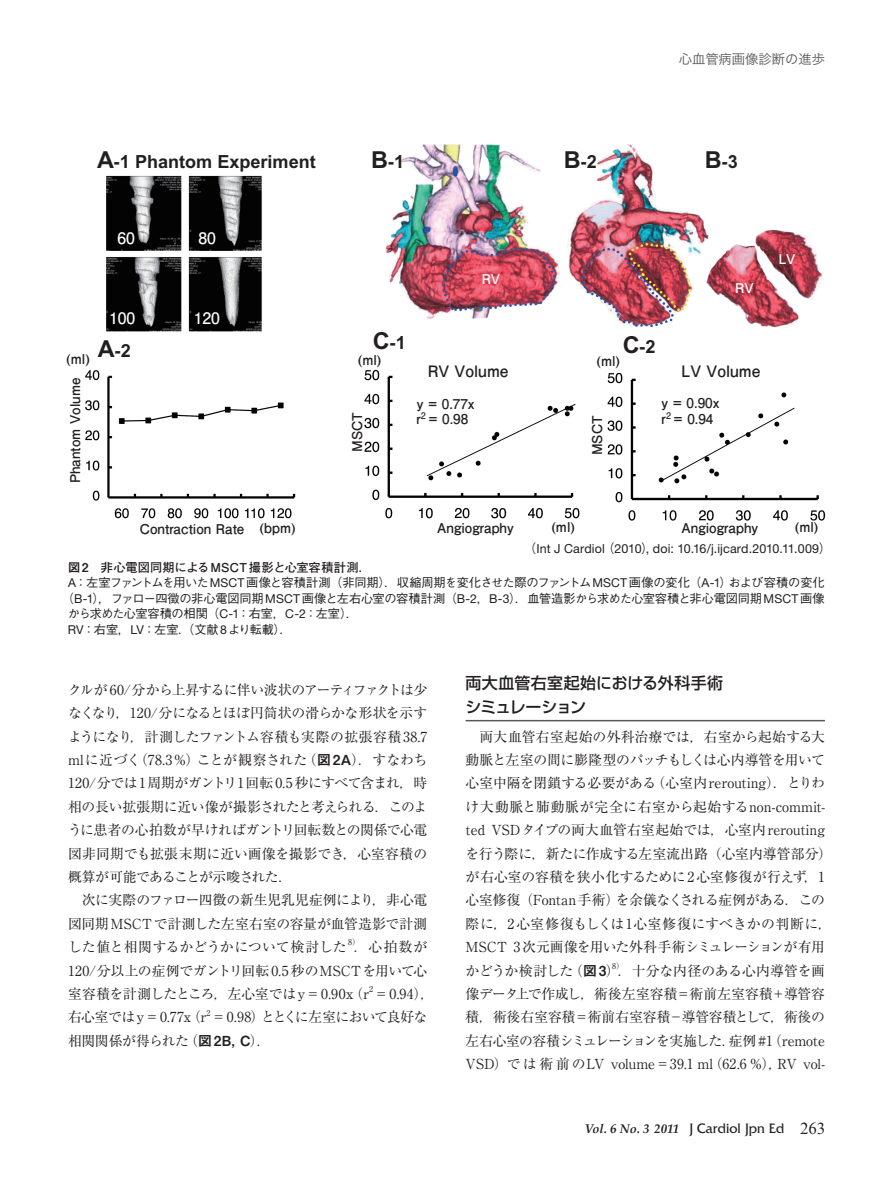
<style>
.page{position:relative;width:893px;height:1191px;background:#fff}
.page>*{position:absolute;margin:0;border:0;box-sizing:border-box;transform-origin:0 0}
.t1{font:700 18px "Arial";color:#231f20}
.t2{font:500 15.9px/23.4px "Shin Go Pro";letter-spacing:-.005em;color:#231f20}
.t3{font:700 15.75px "Futo Go B101 Pro";color:#231f20}
.t4{font:700 15.75px "Futo Go B101 Pro";color:#fff}
.t5{font:13.8px/23.4px "Ryumin Pro";letter-spacing:-.01em;color:#231f20;text-align:justify}
.t6{font:13.8px "Ryumin Pro";letter-spacing:-.04em;color:#231f20}
.t7{font:700 13.5px/14.7px "Futo Go B101 Pro";color:#231f20}
.t8{font:700 13.5px "Futo Go B101 Pro";color:#fff}
.t9{font:13.35px "Hira Kaku Pro W3";color:#57585a}
.t10{font:italic 700 12.75px "Palatino LT Std";color:#231f20}
.t11{font:12.45px "Helvetica Neue LT Std";letter-spacing:.01em;color:#231f20}
.t12{font:500 12.15px "Gothic BBB Pro";letter-spacing:-.03em;color:#231f20}
.t13{font:700 12.15px "Futo Go B101 Pro";letter-spacing:.01em;color:#231f20}
.t14{font:500 12.15px "Gothic BBB Pro";letter-spacing:-.01em;color:#231f20}
.t15{font:8.1px "Ryumin Pro";color:#231f20}
.s1{font-size:23.4px}
.s2{font-family:"Gothic BBB Pro";font-weight:500}
.s3{font-family:"Midashi Go Pro MB31";font-weight:400}
.s4{font-family:"Helvetica Neue LT Std";font-weight:400}
.s5{font-family:"Midashi Go Pro MB31"}
.s6{font-family:"Friz Quadrata Std";font-weight:400;font-style:normal;font-size:14.4px}
.s7{font-family:"Times New Roman MT Std";font-weight:400;font-style:normal;font-size:16.5px}
</style>
<div class="page">
<hr style="left:466px;top:720px;width:359px;height:1px;background:#57585a">
<img style="left:85px;top:145px;width:741px;height:376px">
<h1 class="t1" style="left:97px;top:151px;width:220px"><span class="s1">A</span>-1 Phantom Experiment</h1>
<p class="t4" style="left:118px;top:225px;width:19px">60</p>
<p class="t4" style="left:198px;top:225px;width:19px">80</p>
<p class="t4" style="left:109px;top:306px;width:28px">100</p>
<p class="t4" style="left:194px;top:306px;width:28px">120</p>
<p class="t7" style="left:67px;top:350px;width:66px">(ml) <sup>A</sup><sup>-2</sup></p>
<p class="t7" style="left:66px;top:483px;width:107px;rotate:-90deg">Phantom Volume</p>
<p class="t7" style="left:140px;top:519px;width:157px">Contraction Rate (bpm)</p>
<h1 class="t1" style="left:371px;top:151px;width:34px"><span class="s1">B</span>-1</h1>
<h1 class="t1" style="left:564px;top:151px;width:34px"><span class="s1">B</span>-2</h1>
<p class="t8" style="left:482px;top:268px;width:20px">RV</p>
<p class="t9" style="left:679px;top:47px;width:148px">心血管病画像診断の進歩</p>
<h1 class="t1" style="left:705px;top:151px;width:34px"><span class="s1">B</span>-3</h1>
<p class="t8" style="left:735px;top:277px;width:20px">RV</p>
<p class="t8" style="left:779px;top:248px;width:18px">LV</p>
<h1 class="t1" style="left:373px;top:332px;width:34px"><span class="s1">C</span>-1</h1>
<h1 class="t1" style="left:623px;top:336px;width:34px"><span class="s1">C</span>-2</h1>
<p class="t7" style="left:358px;top:351px;width:25px">(ml)</p>
<p class="t7" style="left:597px;top:352px;width:25px">(ml)</p>
<p class="t3" style="left:428px;top:358px;width:82px">RV Volume</p>
<p class="t3" style="left:682px;top:358px;width:80px">LV Volume</p>
<p class="t7" style="left:416px;top:394px;width:60px">y = 0.77x r<sup>2</sup> = 0.98</p>
<p class="t7" style="left:662px;top:394px;width:59px;line-height:15.1px">y = 0.90x r<sup>2</sup> = 0.94</p>
<p class="t7" style="left:348px;top:452px;width:41px;rotate:-90deg">MSCT</p>
<p class="t7" style="left:588px;top:455px;width:41px;rotate:-90deg">MSCT</p>
<p class="t7" style="left:437px;top:519px;width:78px">Angiography</p>
<p class="t7" style="left:552px;top:518px;width:25px">(ml)</p>
<p class="t7" style="left:682px;top:519px;width:78px">Angiography</p>
<p class="t7" style="left:795px;top:517px;width:25px">(ml)</p>
<p class="t11" style="left:524px;top:541px;width:309px"><span class="s2">（</span>Int J Cardiol<span class="s2">（</span>2010<span class="s2">）</span>, doi: 10.16/j.ijcard.2010.11.009<span class="s2">）</span></p>
<p class="t13" style="left:68px;top:558px;width:305px"><span class="s3">図 2　</span>非心電図同期によるMSCT撮影と心室容積計測．</p>
<p class="t12" style="left:68px;top:573px;width:758px"><span class="s4">A</span>：左室ファントムを用いた<span class="s4">MSCT</span> 画像と容積計測（非同期）．収縮周期を変化させた際のファントム<span class="s4">MSCT</span> 画像の変化（<span class="s4">A-1</span>）および容積の変化</p>
<p class="t12" style="left:62px;top:588px;width:764px">（<span class="s4">B-1</span>），ファロー四徴の非心電図同期<span class="s4">MSCT</span> 画像と左右心室の容積計測（<span class="s4">B-2</span>，<span class="s4">B-3</span>）．血管造影から求めた心室容積と非心電図同期<span class="s4">MSCT</span> 画像</p>
<p class="t12" style="left:68px;top:604px;width:292px">から求めた心室容積の相関（<span class="s4">C-1</span>：右室，<span class="s4">C-2</span>：左室）．</p>
<p class="t14" style="left:68px;top:619px;width:226px"><span class="s4">RV</span>：右室，<span class="s4">LV</span>：左室．（文献<span class="s4">8</span>より転載）．</p>
<p class="t5" style="left:68px;top:677px;width:361px">クルが 60/分から上昇するに伴い波状のアーティファクトは少なくなり，120/分になるとほぼ円筒状の滑らかな形状を示すようになり，計測したファントム容積も実際の拡張容積38.7 mlに近づく（78.3％）ことが観察された（<span class="s5">図 2A</span>）．すなわち120/分では1周期がガントリ1回転 0.5 秒にすべて含まれ，時相の長い拡張期に近い像が撮影されたと考えられる．このように患者の心拍数が早ければガントリ回転数との関係で心電図非同期でも拡張末期に近い画像を撮影でき，心室容積の概算が可能であることが示唆された．</p>
<p class="t5" style="left:68px;top:887px;width:361px;text-indent:14px">次に実際のファロー四徴の新生児乳児症例により，非心電図同期MSCTで計測した左室右室の容量が血管造影で計測した値と相関するかどうかについて検討した</p>
<p class="t15" style="left:348px;top:936px;width:13px">8）</p>
<p class="t5" style="left:68px;top:934px;width:368px;text-align:left;text-indent:286px">．心拍数が<br>120/分以上の症例でガントリ回転0.5 秒のMSCTを用いて心室容積を計測したところ，左心室ではy＝0.90x（r ＝0.94），</p>
<p class="t15" style="left:369px;top:982px;width:6px">2</p>
<p class="t6" style="left:68px;top:1006px;width:361px">右心室ではy＝0.77x（r ＝0.98）ととくに左室において良好な</p>
<p class="t15" style="left:207px;top:1006px;width:6px">2</p>
<p class="t5" style="left:68px;top:1028px;width:204px">相関関係が得られた（<span class="s5">図 2B，C</span>）．</p>
<p class="t2" style="left:466px;top:669px;width:259px">両大血管右室起始における外科手術シミュレーション</p>
<p class="t5" style="left:466px;top:724px;width:368px;text-align:center">両大血管右室起始の外科治療では，右室から起始する大<br>動脈と左室の間に膨隆型のパッチもしくは心内導管を用いて心室中隔を閉鎖する必要がある（心室内rerouting）．とりわけ大動脈と肺動脈が完全に右室から起始するnon-commit&shy;ted VSDタイプの両大血管右室起始では，心室内reroutingを行う際に，新たに作成する左室流出路（心室内導管部分）が右心室の容積を狭小化するために2心室修復が行えず，1心室修復（Fontan手術）を余儀なくされる症例がある．この際に，2心室修復もしくは1心室修復にすべきかの判断に，MSCT 3 次元画像を用いた外科手術シミュレーションが有用かどうか検討した（<span class="s5">図 3</span>）．十分な内径のある心内導管を画</p>
<p class="t15" style="left:612px;top:959px;width:13px">8）</p>
<p class="t5" style="left:466px;top:981px;width:361px">像データ上で作成し，術後左室容積＝術前左室容積＋導管容積，術後右室容積＝術前右室容積−導管容積として，術後の左右心室の容積シミュレーションを実施した．症例#1（remote VSD）では術前のLV volume＝39.1 ml（62.6％），RV vol-</p>
<p class="t10" style="left:585px;top:1121px;width:242px">Vol. 6 No. 3 2011 <span class="s6">J Cardiol Jpn Ed</span> <span class="s7">263</span></p>
</div>
